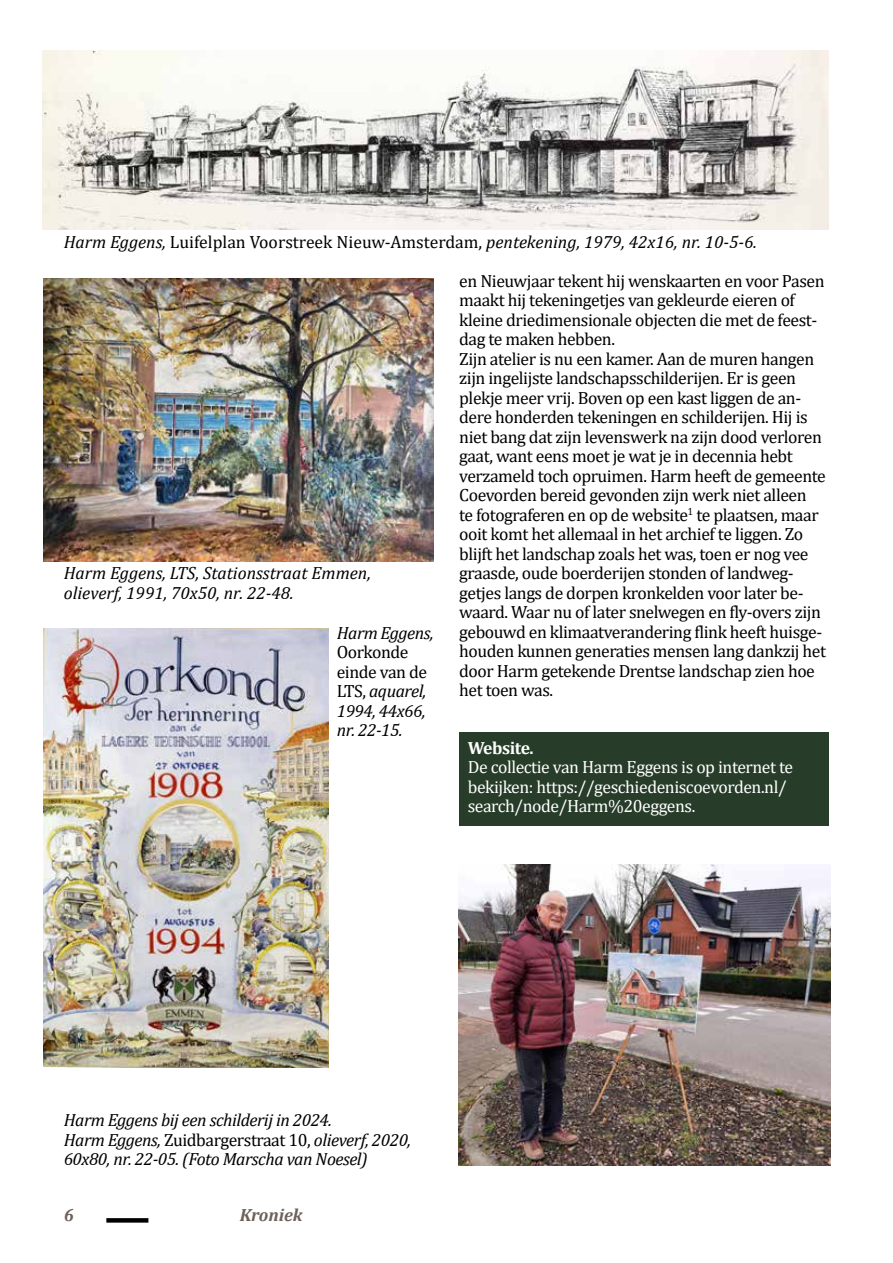
<style>
.page{position:relative;width:893px;height:1263px;background:#fff}
.page>*{position:absolute;margin:0;border:0;box-sizing:border-box;transform-origin:0 0}
.t1{font:17.7px/19.5px "Cambria";letter-spacing:-.025em;color:#000}
.t2{font:italic 17.7px/19.5px "Cambria";letter-spacing:-.025em;color:#000}
.t3{font:italic 17.7px/19.5px "Cambria";color:#000}
.t4{font:17.7px/19.5px "Cambria";letter-spacing:-.025em;color:#fff}
.t5{font:italic 700 17.7px "Cambria";letter-spacing:-.005em;color:#6d6059}
.t6{font:700 17.7px "Cambria";letter-spacing:-.025em;color:#fff}
.s1{font-style:normal}
</style>
<div class="page">
<svg style="left:106px;top:1218px;width:42px;height:4px"></svg>
<hr style="left:892px;top:0;width:1px;height:112px;background:#6d6059">
<div style="left:459px;top:733px;width:370px;height:93px;background:#273d29"></div>
<img style="left:43px;top:278px;width:391px;height:283px">
<img style="left:43px;top:628px;width:286px;height:439px">
<img style="left:42px;top:51px;width:786px;height:179px">
<img style="left:458px;top:864px;width:372px;height:301px">
<p class="t3" style="left:64px;top:231px;width:695px">Harm Eggens, <span class="s1">Luifelplan Voorstreek Nieuw-Amsterdam,</span> pentekening, 1979, 42x16, nr. 10-5-6.</p>
<p class="t3" style="left:64px;top:563px;width:309px">Harm Eggens, LTS, Stationsstraat Emmen, olieverf, 1991, 70x50, nr. 22-48.</p>
<p class="t2" style="left:337px;top:622px;width:98px">Harm Eggens,</p>
<p class="t2" style="left:337px;top:642px;width:92px"><span class="s1">Oorkonde einde van de<br>LTS,</span> aquarel,<br>1994, 44x66, nr. 22-15.</p>
<p class="t1" style="left:459px;top:271px;width:368px">en Nieuwjaar tekent hij wenskaarten en voor Pasen maakt hij tekeningetjes van gekleurde eieren of kleine driedimensionale objecten die met de feest&shy;dag te maken hebben.<br>Zijn atelier is nu een kamer. Aan de muren hangen zijn ingelijste landschapsschilderijen. Er is geen plekje meer vrij. Boven op een kast liggen de an&shy;dere honderden tekeningen en schilderijen. Hij is niet bang dat zijn levenswerk na zijn dood verloren gaat, want eens moet je wat je in decennia hebt verzameld toch opruimen. Harm heeft de gemeente Coevorden bereid gevonden zijn werk niet alleen<br>te fotograferen en op de website<sup>1</sup> te plaatsen, maar ooit komt het allemaal in het archief te liggen. Zo blijft het landschap zoals het was, toen er nog vee graasde, oude boerderijen stonden of landweg&shy;getjes langs de dorpen kronkelden voor later be&shy;waard. Waar nu of later snelwegen en fly-overs zijn gebouwd en klimaatverandering flink heeft huisge&shy;houden kunnen generaties mensen lang dankzij het door Harm getekende Drentse landschap zien hoe het toen was.</p>
<p class="t6" style="left:468px;top:735px;width:67px">Website.</p>
<p class="t4" style="left:468px;top:757px;width:327px">De collectie van Harm Eggens is op internet te bekijken: https://geschiedeniscoevorden.nl/ search/node/Harm%20eggens.</p>
<p class="t2" style="left:64px;top:1110px;width:349px">Harm Eggens bij een schilderij in 2024.<br>Harm Eggens, <span class="s1">Zuidbargerstraat 10,</span> olieverf, 2020,<br>60x80, nr. 22-05. (Foto Marscha van Noesel)</p>
<p class="t5" style="left:64px;top:1203px;width:12px">6</p>
<p class="t5" style="left:240px;top:1203px;width:64px">Kroniek</p>
</div>
